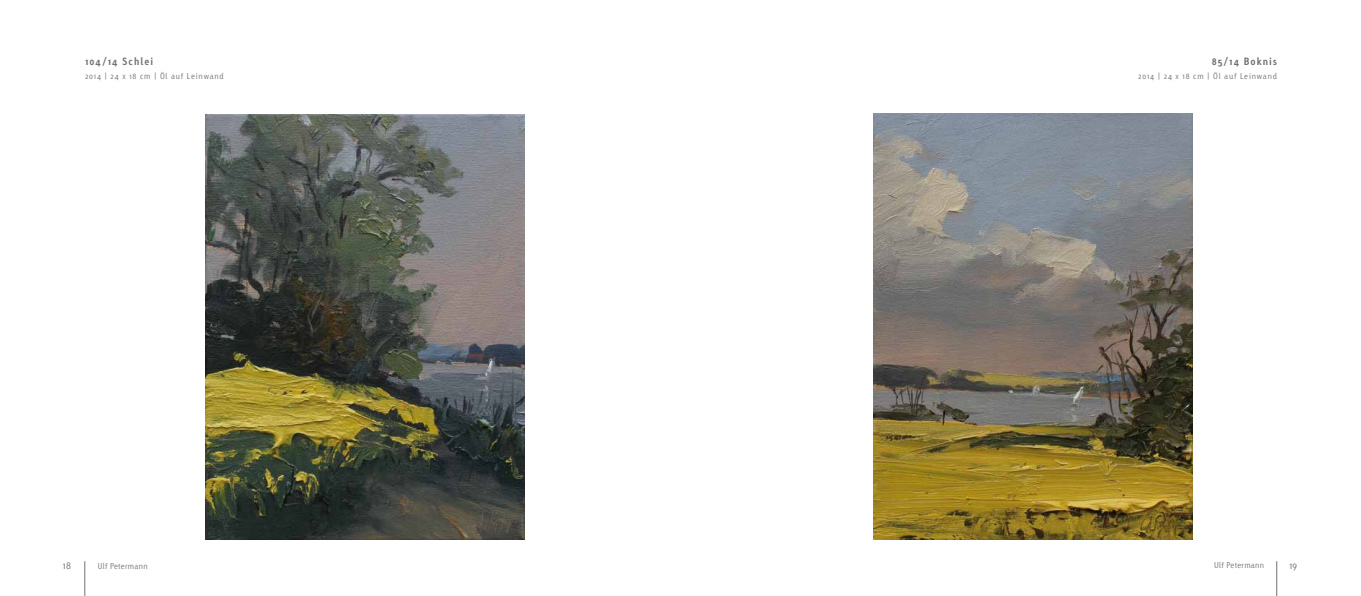
<style>
.page{position:relative;width:1361px;height:596px;background:#fff}
.page>*{position:absolute;margin:0;border:0;box-sizing:border-box;transform-origin:0 0}
.t1{font:700 10px "Linotype Tetria";letter-spacing:.095em;color:#707172}
.t2{font:300 10px "Linotype Tetria";color:#707172}
.t3{font:300 8px "Linotype Tetria";letter-spacing:.085em;color:#707172}
.t4{font:300 8px "Linotype Tetria";letter-spacing:.035em;color:#707172}
</style>
<div class="page">
<hr style="left:85px;top:561px;width:1px;height:34px;background:#707172">
<hr style="left:1276px;top:561px;width:1px;height:34px;background:#707172">
<img style="left:205px;top:115px;width:320px;height:424px">
<img style="left:873px;top:113px;width:320px;height:426px">
<p class="t1" style="left:85px;top:55px;width:70px">104/14 Schlei</p>
<p class="t3" style="left:85px;top:71px;width:140px">2014 | 24 x 18 cm | Öl auf Leinwand</p>
<p class="t1" style="left:1211px;top:55px;width:67px">85/14 Boknis</p>
<p class="t3" style="left:1138px;top:71px;width:140px">2014 | 24 x 18 cm | Öl auf Leinwand</p>
<p class="t2" style="left:63px;top:559px;width:9px">18</p>
<p class="t4" style="left:98px;top:561px;width:51px">Ulf Petermann</p>
<p class="t4" style="left:1214px;top:559px;width:51px">Ulf Petermann</p>
<p class="t2" style="left:1289px;top:559px;width:9px">19</p>
</div>
